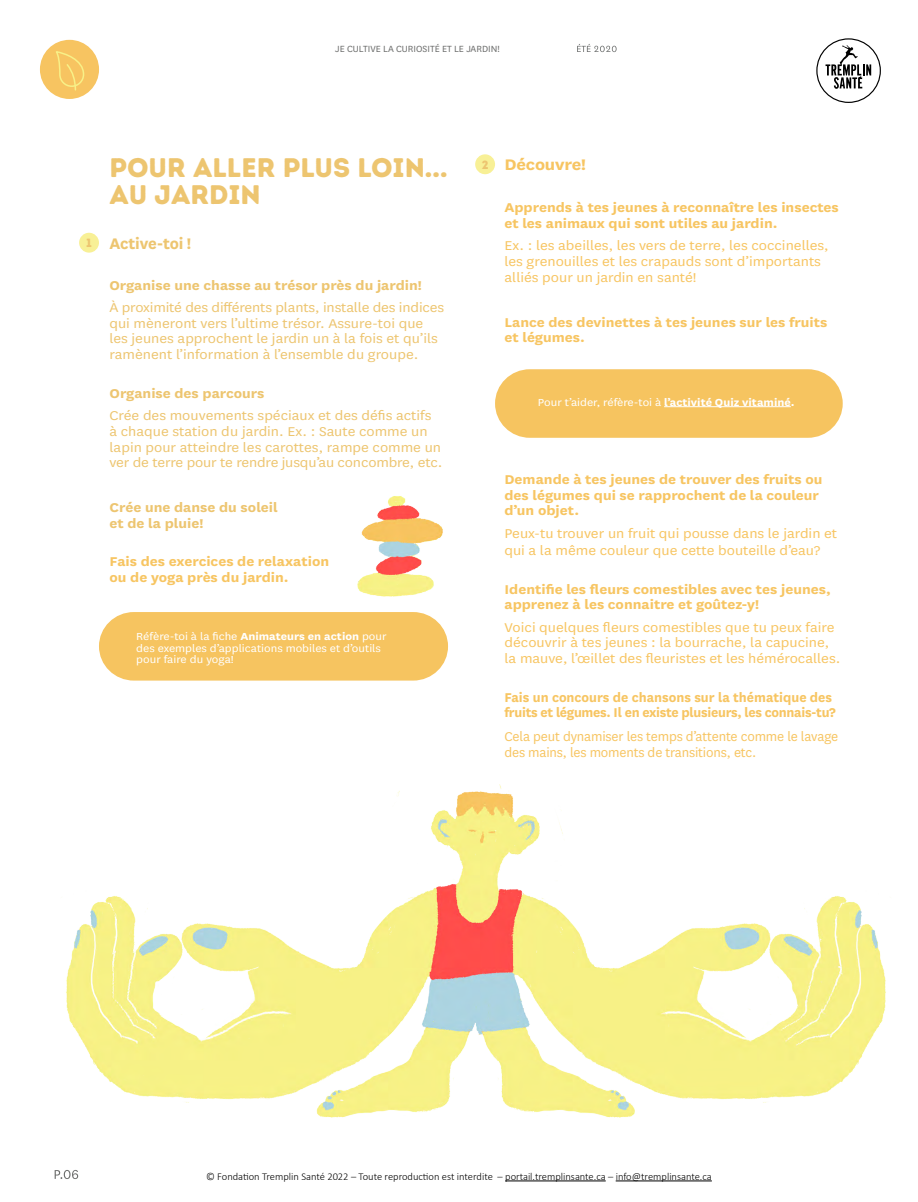
<style>
.page{position:relative;width:918px;height:1202px;background:#fff}
.page>*{position:absolute;margin:0;border:0;box-sizing:border-box;transform-origin:0 0}
.t1{font:26.85px/26.8px "Intro Rust Base";color:#edc570}
.t2{font:700 17.85px "National";letter-spacing:-.01em;color:#edc570}
.t3{font:700 17.85px "National";letter-spacing:-.01em;color:#f7c562;scale:1.1 1}
.t4{font:14.85px/15.6px "National";color:#edc570;scale:1.1 1}
.t5{font:700 14.85px/15.6px "National";color:#f7c562;scale:1.1 1}
.t6{font:14.85px/15.6px "National";color:#f7c562;scale:1.1 1}
.t7{font:700 14.85px/15.6px "National";letter-spacing:-.02em;color:#f7c562}
.t8{font:700 14.85px/15.6px "National";color:#edc570;scale:1.1 1}
.t9{font:14.85px/16.4px "National";color:#f7c562}
.t10{font:12px/12px "National";color:#fff;scale:1.1 1}
.t11{font:12px "Intro Rust Base";color:#edc570}
.t12{font:300 10.5px "Calibri";color:#000}
.t13{font:10.5px "National";color:#6c6d6c}
.s1{font-weight:700}
.s2{font-family:"Intro Rust Base";font-weight:400;font-size:12px;color:#edc570}
</style>
<div class="page">
<div style="left:816px;top:38px;width:65px;height:65px;border:1px solid #000;border-radius:50%"></div>
<svg style="left:826px;top:45px;width:45px;height:44px"></svg>
<hr style="left:505px;top:1180px;width:101px;height:1px;background:#000">
<hr style="left:616px;top:1180px;width:96px;height:1px;background:#000">
<svg style="left:577px;top:44px;width:40px;height:8px"></svg>
<svg style="left:55px;top:1170px;width:23px;height:9px"></svg>
<svg style="left:495px;top:369px;width:348px;height:69px;background:#f6c768"></svg>
<img style="left:66px;top:785px;width:820px;height:333px">
<img style="left:357px;top:496px;width:86px;height:101px">
<div style="left:99px;top:612px;width:349px;height:68px;background:#f6c460"></div>
<div style="left:79px;top:233px;width:20px;height:20px;background:#f8f096;border-radius:50%"></div>
<div style="left:475px;top:154px;width:20px;height:20px;background:#f8f096;border-radius:50%"></div>
<hr style="left:664px;top:406px;width:127px;height:1px;background:#fff">
<div style="left:40px;top:40px;width:59px;height:59px;background:#f7c461;border-radius:50%"></div>
<svg style="left:56px;top:51px;width:29px;height:40px"></svg>
<p class="t13" style="left:335px;top:42px;width:166px">JE CULTIVE LA CURIOSITÉ ET LE JARDIN!</p>
<p class="t11" style="left:86px;top:235px;width:7px">1</p>
<h1 class="t1" style="left:109px;top:155px;width:340px">POUR ALLER PLUS LOIN...<br>AU JARDIN</h1>
<p class="t2" style="left:109px;top:230px;width:83px">Active-toi !</p>
<p class="t8" style="left:109px;top:276px;width:286px">Organise une chasse au trésor près du jardin!</p>
<p class="t4" style="left:109px;top:299px;width:306px">À proximité des différents plants, installe des indices qui mèneront vers l’ultime trésor. Assure-toi que les jeunes approchent le jardin un à la fois et qu’ils ramènent l’information à l’ensemble du groupe.</p>
<p class="t8" style="left:110px;top:384px;width:142px">Organise des parcours</p>
<p class="t4" style="left:110px;top:407px;width:304px">Crée des mouvements spéciaux et des défis actifs à chaque station du jardin. Ex. : Saute comme un lapin pour atteindre les carottes, rampe comme un ver de terre pour te rendre jusqu’au concombre, etc.</p>
<p class="t8" style="left:110px;top:498px;width:155px">Crée une danse du soleil et de la pluie!</p>
<p class="t5" style="left:110px;top:553px;width:201px">Fais des exercices de relaxation ou de yoga près du jardin.</p>
<p class="t10" style="left:136px;top:629px;width:229px">Réfère-toi à la fiche <span class="s1">Animateurs en action</span> pour des exemples d’applications mobiles et d’outils pour faire du yoga!</p>
<p class="t3" style="left:482px;top:152px;width:96px"><span class="s2">2</span> Découvre!</p>
<p class="t5" style="left:504px;top:199px;width:306px">Apprends à tes jeunes à reconnaître les insectes et les animaux qui sont utiles au jardin.</p>
<p class="t6" style="left:504px;top:237px;width:296px">Ex. : les abeilles, les vers de terre, les coccinelles, les grenouilles et les crapauds sont d’importants alliés pour un jardin en santé!</p>
<p class="t5" style="left:504px;top:313px;width:295px">Lance des devinettes à tes jeunes sur les fruits et légumes.</p>
<p class="t10" style="left:538px;top:396px;width:235px">Pour t’aider, réfère-toi à <span class="s1">l’activité Quiz vitaminé.</span></p>
<p class="t5" style="left:504px;top:470px;width:291px">Demande à tes jeunes de trouver des fruits ou des légumes qui se rapprochent de la couleur d’un objet.</p>
<p class="t6" style="left:504px;top:525px;width:304px;line-height:16.4px">Peux-tu trouver un fruit qui pousse dans le jardin et qui a la même couleur que cette bouteille d’eau?</p>
<p class="t5" style="left:504px;top:580px;width:298px">Identifie les fleurs comestibles avec tes jeunes, apprenez à les connaitre et goûtez-y!</p>
<p class="t6" style="left:505px;top:618px;width:307px">Voici quelques fleurs comestibles que tu peux faire découvrir à tes jeunes : la bourrache, la capucine, la mauve, l’œillet des fleuristes et les hémérocalles.</p>
<p class="t7" style="left:504px;top:688px;width:333px">Fais un concours de chansons sur la thématique des fruits et légumes. Il en existe plusieurs, les connais-tu?</p>
<p class="t9" style="left:504px;top:727px;width:335px">Cela peut dynamiser les temps d’attente comme le lavage des mains, les moments de transitions, etc.</p>
<p class="t12" style="left:206px;top:1169px;width:507px">© Fondation Tremplin Santé 2022 – Toute reproduction est interdite – portail.tremplinsante.ca – info@tremplinsante.ca</p>
</div>
